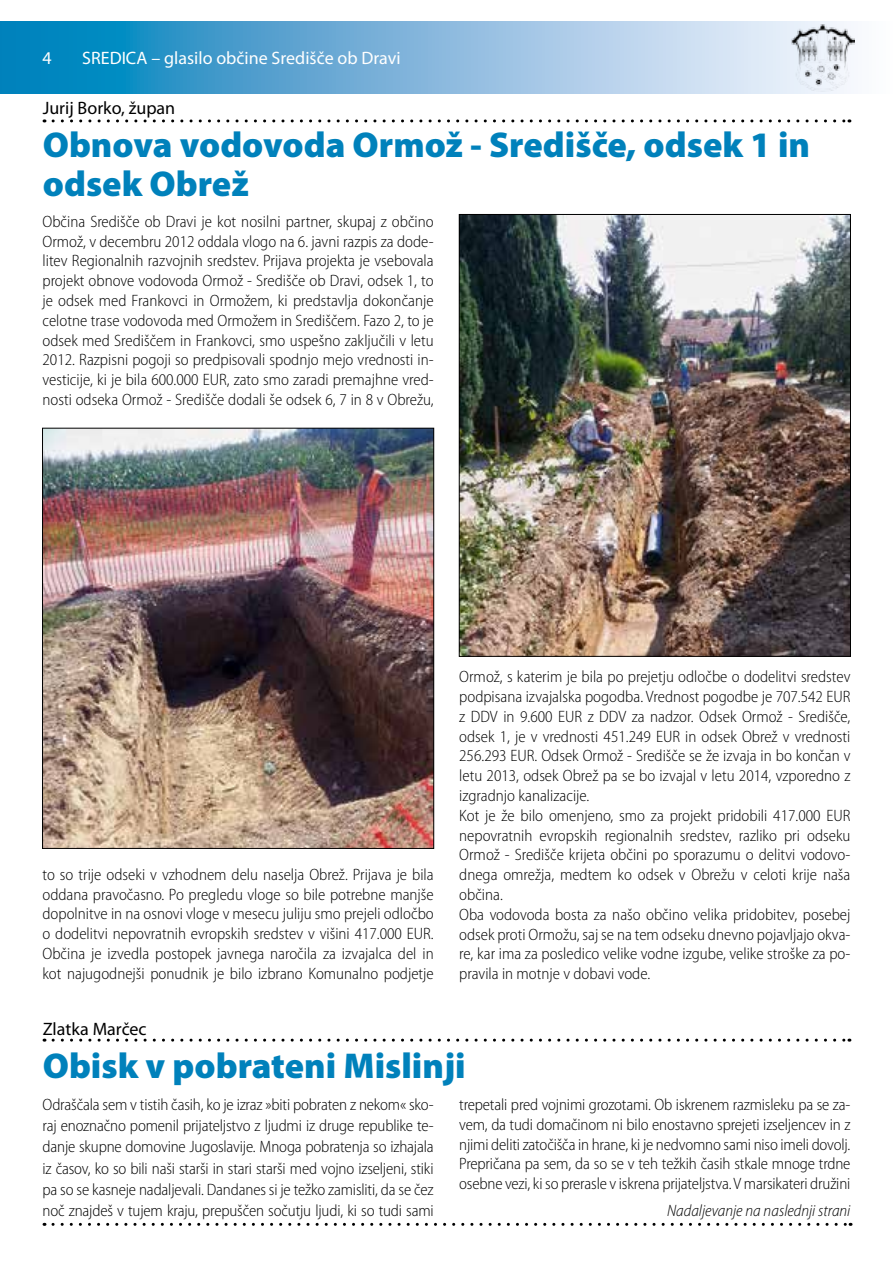
<style>
.page{position:relative;width:893px;height:1263px;background:#fff}
.page>*{position:absolute;margin:0;border:0;box-sizing:border-box;transform-origin:0 0}
.t1{font:900 36px/39px "Myriad Pro";color:#0081bb}
.t2{font:18px "Myriad Pro";color:#fff}
.t3{font:18px "Myriad Pro";color:#000}
.t4{font:300 semi-condensed 16.5px/19.8px "Myriad Pro";color:#000;text-align:justify}
.t5{font:italic 300 semi-condensed 16.5px "Myriad Pro";color:#000}
</style>
<div class="page">
<svg style="left:0;top:21px;width:855px;height:73px;background:#75b4da"></svg>
<img style="left:790px;top:24px;width:64px;height:67px">
<svg style="left:53px;top:1223px;width:798px;height:3px"></svg>
<svg style="left:53px;top:119px;width:797px;height:3px"></svg>
<svg style="left:53px;top:1038px;width:797px;height:3px"></svg>
<img style="left:44px;top:430px;width:388px;height:417px">
<img style="left:461px;top:216px;width:388px;height:439px">
<p class="t2" style="left:43px;top:46px;width:11px">4</p>
<p class="t2" style="left:82px;top:46px;width:320px">SREDICA – glasilo občine Središče ob Dravi</p>
<p class="t3" style="left:43px;top:97px;width:134px">Jurij Borko, župan</p>
<h1 class="t1" style="left:43px;top:126px;width:769px">Obnova vodovoda Ormož - Središče, odsek 1 in odsek Obrež</h1>
<p class="t4" style="left:43px;top:212px;width:393px">Občina Središče ob Dravi je kot nosilni partner, skupaj z občino Ormož, v decembru 2012 oddala vlogo na 6. javni razpis za dode&shy;litev Regionalnih razvojnih sredstev. Prijava projekta je vsebovala projekt obnove vodovoda Ormož - Središče ob Dravi, odsek 1, to je odsek med Frankovci in Ormožem, ki predstavlja dokončanje celotne trase vodovoda med Ormožem in Središčem. Fazo 2, to je odsek med Središčem in Frankovci, smo uspešno zaključili v letu 2012. Razpisni pogoji so predpisovali spodnjo mejo vrednosti in&shy;vesticije, ki je bila 600.000 EUR, zato smo zaradi premajhne vred&shy;nosti odseka Ormož - Središče dodali še odsek 6, 7 in 8 v Obrežu,</p>
<p class="t4" style="left:43px;top:865px;width:393px">to so trije odseki v vzhodnem delu naselja Obrež. Prijava je bila oddana pravočasno. Po pregledu vloge so bile potrebne manjše dopolnitve in na osnovi vloge v mesecu juliju smo prejeli odločbo o dodelitvi nepovratnih evropskih sredstev v višini 417.000 EUR.<br>Občina je izvedla postopek javnega naročila za izvajalca del in kot najugodnejši ponudnik je bilo izbrano Komunalno podjetje</p>
<p class="t3" style="left:43px;top:1017px;width:106px">Zlatka Marčec</p>
<p class="t4" style="left:459px;top:667px;width:393px;text-align:left">Ormož, s katerim je bila po prejetju odločbe o dodelitvi sredstev podpisana izvajalska pogodba. Vrednost pogodbe je 707.542 EUR z DDV in 9.600 EUR z DDV za nadzor. Odsek Ormož - Središče, odsek 1, je v vrednosti 451.249 EUR in odsek Obrež v vrednosti 256.293 EUR. Odsek Ormož - Središče se že izvaja in bo končan v letu 2013, odsek Obrež pa se bo izvajal v letu 2014, vzporedno z izgradnjo kanalizacije.<br>Kot je že bilo omenjeno, smo za projekt pridobili 417.000 EUR nepovratnih evropskih regionalnih sredstev, razliko pri odseku Ormož - Središče krijeta občini po sporazumu o delitvi vodovo&shy;dnega omrežja, medtem ko odsek v Obrežu v celoti krije naša občina.<br>Oba vodovoda bosta za našo občino velika pridobitev, posebej odsek proti Ormožu, saj se na tem odseku dnevno pojavljajo okva&shy;re, kar ima za posledico velike vodne izgube, velike stroške za po&shy;pravila in motnje v dobavi vode.</p>
<h1 class="t1" style="left:43px;top:1046px;width:425px">Obisk v pobrateni Mislinji</h1>
<p class="t4" style="left:43px;top:1094px;width:393px;line-height:21.3px">Odraščala sem v tistih časih, ko je izraz »biti pobraten z nekom« sko&shy;raj enoznačno pomenil prijateljstvo z ljudmi iz druge republike te&shy;danje skupne domovine Jugoslavije. Mnoga pobratenja so izhajala iz časov, ko so bili naši starši in stari starši med vojno izseljeni, stiki pa so se kasneje nadaljevali. Dandanes si je težko zamisliti, da se čez noč znajdeš v tujem kraju, prepuščen sočutju ljudi, ki so tudi sami</p>
<p class="t4" style="left:459px;top:1095px;width:393px">trepetali pred vojnimi grozotami. Ob iskrenem razmisleku pa se za&shy;vem, da tudi domačinom ni bilo enostavno sprejeti izseljencev in z njimi deliti zatočišča in hrane, ki je nedvomno sami niso imeli dovolj.<br>Prepričana pa sem, da so se v teh težkih časih stkale mnoge trdne osebne vezi, ki so prerasle v iskrena prijateljstva. V marsikateri družini</p>
<p class="t5" style="left:667px;top:1202px;width:185px">Nadaljevanje na naslednji strani</p>
</div>
